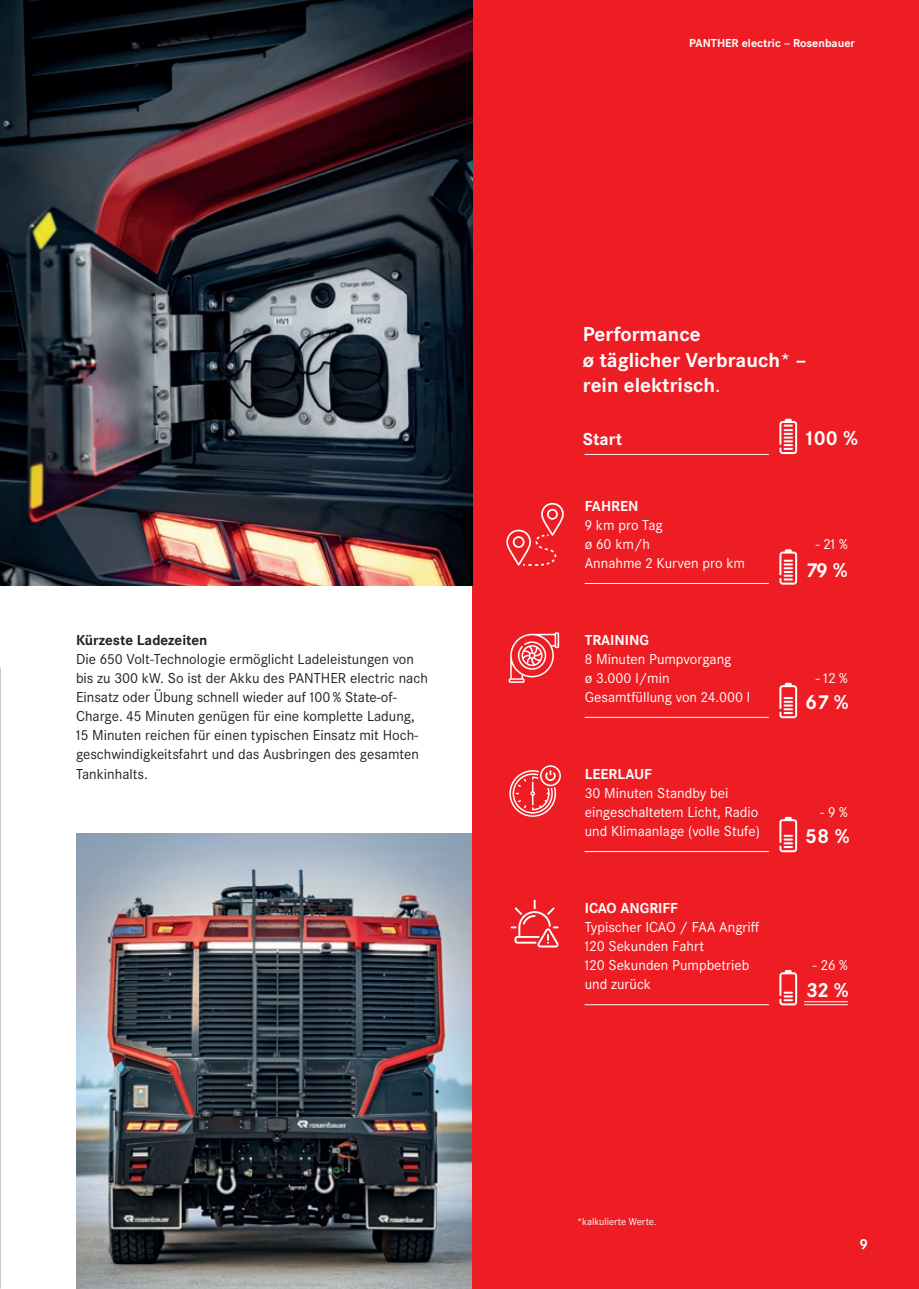
<style>
.page{position:relative;width:919px;height:1289px;background:#fff}
.page>*{position:absolute;margin:0;border:0;box-sizing:border-box;transform-origin:0 0}
.t1{font:700 21px/25.2px "Corporate S";color:#fff}
.t2{font:700 18px "Corporate S";color:#fff}
.t3{font:15px/19.2px "Corporate S";color:#231f20}
.t4{font:15px/19.2px "Corporate S";color:#fff}
.t5{font:700 15px "Corporate S";color:#fff}
.t6{font:700 15px "Corporate S";color:#231f20}
.t7{font:700 12px "Corporate S";color:#fff}
.t8{font:10.5px "Corporate S";color:#fff}
.s1{font-weight:400}
</style>
<div class="page">
<img style="left:76px;top:833px;width:396px;height:455px">
<img style="left:0;top:667px;width:1px;height:621px">
<div style="left:472px;top:0;width:446px;height:1288px;background:#ee1d23"></div>
<svg style="left:506px;top:502px;width:58px;height:64px"></svg>
<svg style="left:510px;top:899px;width:48px;height:48px"></svg>
<svg style="left:508px;top:632px;width:51px;height:51px"></svg>
<svg style="left:509px;top:765px;width:52px;height:51px"></svg>
<hr style="left:584px;top:583px;width:184px;height:1px;background:#fff">
<hr style="left:584px;top:717px;width:184px;height:1px;background:#fff">
<hr style="left:584px;top:851px;width:184px;height:1px;background:#fff">
<hr style="left:584px;top:1004px;width:184px;height:1px;background:#fff">
<hr style="left:804px;top:1004px;width:43px;height:1px;background:#fff">
<hr style="left:804px;top:1001px;width:43px;height:1px;background:#fff">
<svg style="left:779px;top:549px;width:18px;height:35px"></svg>
<svg style="left:779px;top:683px;width:18px;height:35px"></svg>
<svg style="left:779px;top:816px;width:18px;height:36px"></svg>
<svg style="left:779px;top:970px;width:18px;height:35px"></svg>
<svg style="left:779px;top:418px;width:18px;height:36px"></svg>
<img style="left:0;top:0;width:472px;height:586px">
<hr style="left:584px;top:454px;width:184px;height:1px;background:#fff">
<p class="t6" style="left:76px;top:631px;width:133px">Kürzeste Ladezeiten</p>
<p class="t3" style="left:76px;top:649px;width:353px">Die 650 Volt-Technologie ermöglicht Ladeleistungen von bis zu 300 kW. So ist der Akku des PANTHER electric nach Einsatz oder Übung schnell wieder auf 100 % State-of-Charge. 45 Minuten genügen für eine komplette Ladung, 15 Minuten reichen für einen typischen Einsatz mit Hoch&shy;geschwindigkeitsfahrt und das Ausbringen des gesamten Tankinhalts.</p>
<p class="t7" style="left:689px;top:36px;width:167px">PANTHER electric – Rosenbauer</p>
<h1 class="t1" style="left:583px;top:322px;width:225px">Performance<br>ø täglicher Verbrauch* – rein elektrisch<span class="s1">.</span></h1>
<p class="t2" style="left:583px;top:429px;width:41px">Start</p>
<h1 class="t1" style="left:805px;top:426px;width:54px">100 %</h1>
<p class="t5" style="left:584px;top:497px;width:55px">FAHREN</p>
<p class="t4" style="left:584px;top:515px;width:162px">9 km pro Tag<br>ø 60 km/h<br>Annahme 2 Kurven pro km</p>
<p class="t5" style="left:584px;top:631px;width:66px">TRAINING</p>
<p class="t4" style="left:584px;top:649px;width:167px">8 Minuten Pumpvorgang<br>ø 3.000 l/min<br>Gesamtfüllung von 24.000 l</p>
<p class="t5" style="left:584px;top:765px;width:69px">LEERLAUF</p>
<p class="t4" style="left:584px;top:783px;width:176px">30 Minuten Standby bei eingeschaltetem Licht, Radio und Klimaanlage (volle Stufe)</p>
<p class="t5" style="left:584px;top:899px;width:95px">ICAO ANGRIFF</p>
<p class="t4" style="left:584px;top:917px;width:176px">Typischer ICAO / FAA Angriff<br>120 Sekunden Fahrt<br>120 Sekunden Pumpbetrieb und zurück</p>
<p class="t4" style="left:815px;top:535px;width:34px">- 21 %</p>
<h1 class="t1" style="left:806px;top:558px;width:43px">79 %</h1>
<p class="t4" style="left:815px;top:668px;width:34px">- 12 %</p>
<h1 class="t1" style="left:805px;top:690px;width:45px">67 %</h1>
<p class="t4" style="left:820px;top:802px;width:29px">- 9 %</p>
<h1 class="t1" style="left:805px;top:824px;width:46px">58 %</h1>
<p class="t4" style="left:812px;top:955px;width:36px">- 26 %</p>
<h1 class="t1" style="left:806px;top:977px;width:44px">32 %</h1>
<p class="t8" style="left:577px;top:1214px;width:81px">*kalkulierte Werte.</p>
<p class="t5" style="left:859px;top:1235px;width:10px">9</p>
</div>
